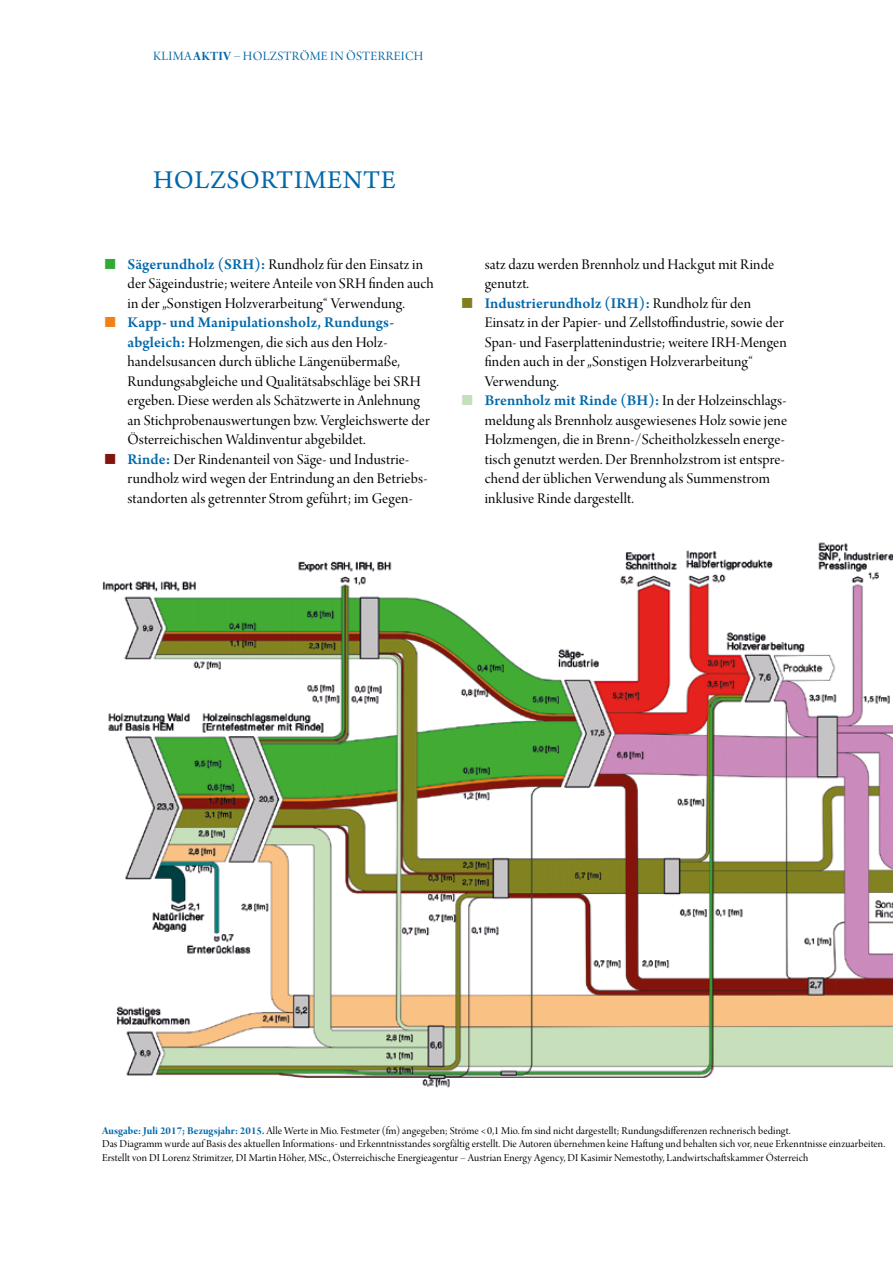
<style>
.page{position:relative;width:893px;height:1263px;background:#fff}
.page>*{position:absolute;margin:0;border:0;box-sizing:border-box;transform-origin:0 0}
.t1{font:27px "Arno Pro";letter-spacing:.02em;color:#0068aa}
.t2{font:15.75px/19.5px "Arno Pro Display";letter-spacing:.01em;color:#000}
.t3{font:13.5px "Arno Pro Display";letter-spacing:.02em;color:#0068aa}
.t4{font:11.25px/13.5px "Arno Pro Display";letter-spacing:.01em;color:#000}
.s1{font-family:"Arno Pro Bold Display"}
.s2{font-family:"Arno Pro";font-weight:600;color:#0068aa}
.s3{font-family:"Arno Pro Bold Display";color:#0068aa}
</style>
<div class="page">
<img style="left:102px;top:542px;width:791px;height:546px">
<p class="t3" style="left:153px;top:49px;width:272px">KLIMA <span class="s1">AKTIV</span> – HOLZSTRÖME IN ÖSTERREICH</p>
<h2 class="t1" style="left:153px;top:165px;width:244px">HOLZSORTIMENTE</h2>
<p class="t2" style="left:128px;top:255px;width:308px"><span class="s2">Sägerundholz (SRH):</span> Rundholz für den Einsatz in der Sägeindustrie; weitere Anteile von SRH fnden auch in der „Sonstigen Holzverarbeitung“ Verwendung.</p>
<p class="t2" style="left:128px;top:314px;width:304px"><span class="s2">Kapp- und Manipulationsholz, Rundungs&shy;abgleich:</span> Holzmengen, die sich aus den Holz&shy;handelsusancen durch übliche Längenübermaße, Rundungsabgleiche und Qualitätsabschläge bei SRH ergeben. Diese werden als Schätzwerte in Anlehnung an Stichprobenauswertungen bzw. Vergleichswerte der Österreichischen Waldinventur abgebildet.</p>
<p class="t2" style="left:128px;top:450px;width:301px"><span class="s2">Rinde:</span> Der Rindenanteil von Säge- und Industrie&shy;rundholz wird wegen der Entrindung an den Betriebs&shy;standorten als getrennter Strom geführt; im Gegen-</p>
<p class="t2" style="left:485px;top:255px;width:291px">satz dazu werden Brennholz und Hackgut mit Rinde</p>
<p class="t2" style="left:485px;top:275px;width:46px">genutzt.</p>
<p class="t2" style="left:485px;top:294px;width:304px"><span class="s2">Industrierundholz (IRH):</span> Rundholz für den Einsatz in der Papier- und Zellstofndustrie, sowie der Span- und Faserplatenindustrie; weitere IRH-Mengen fnden auch in der „Sonstigen Holzverarbeitung“ Verwendung.</p>
<p class="t2" style="left:485px;top:392px;width:304px"><span class="s2">Brennholz mit Rinde (BH):</span> In der Holzeinschlags&shy;meldung als Brennholz ausgewiesenes Holz sowie jene Holzmengen, die in Brenn-/Scheitholzkesseln energe&shy;tisch genutzt werden. Der Brennholzstrom ist entspre&shy;chend der üblichen Verwendung als Summenstrom inklusive Rinde dargestellt.</p>
<p class="t4" style="left:102px;top:1124px;width:784px"><span class="s3">Ausgabe: Juli 2017; Bezugsjahr: 2015.</span> Alle Werte in Mio. Festmeter (fm) angegeben; Ströme &lt; 0,1 Mio. fm sind nicht dargestellt; Rundungsdiferenzen rechnerisch bedingt.<br>Das Diagramm wurde auf Basis des aktuellen Informations- und Erkenntnisstandes sorgfältig erstellt. Die Autoren übernehmen keine Hafung und behalten sich vor, neue Erkenntnisse einzuarbeiten.<br>Erstellt von DI Lorenz Strimitzer, DI Martin Höher, MSc., Österreichische Energieagentur – Austrian Energy Agency, DI Kasimir Nemestothy, Landwirtschafskammer Österreich</p>
</div>
